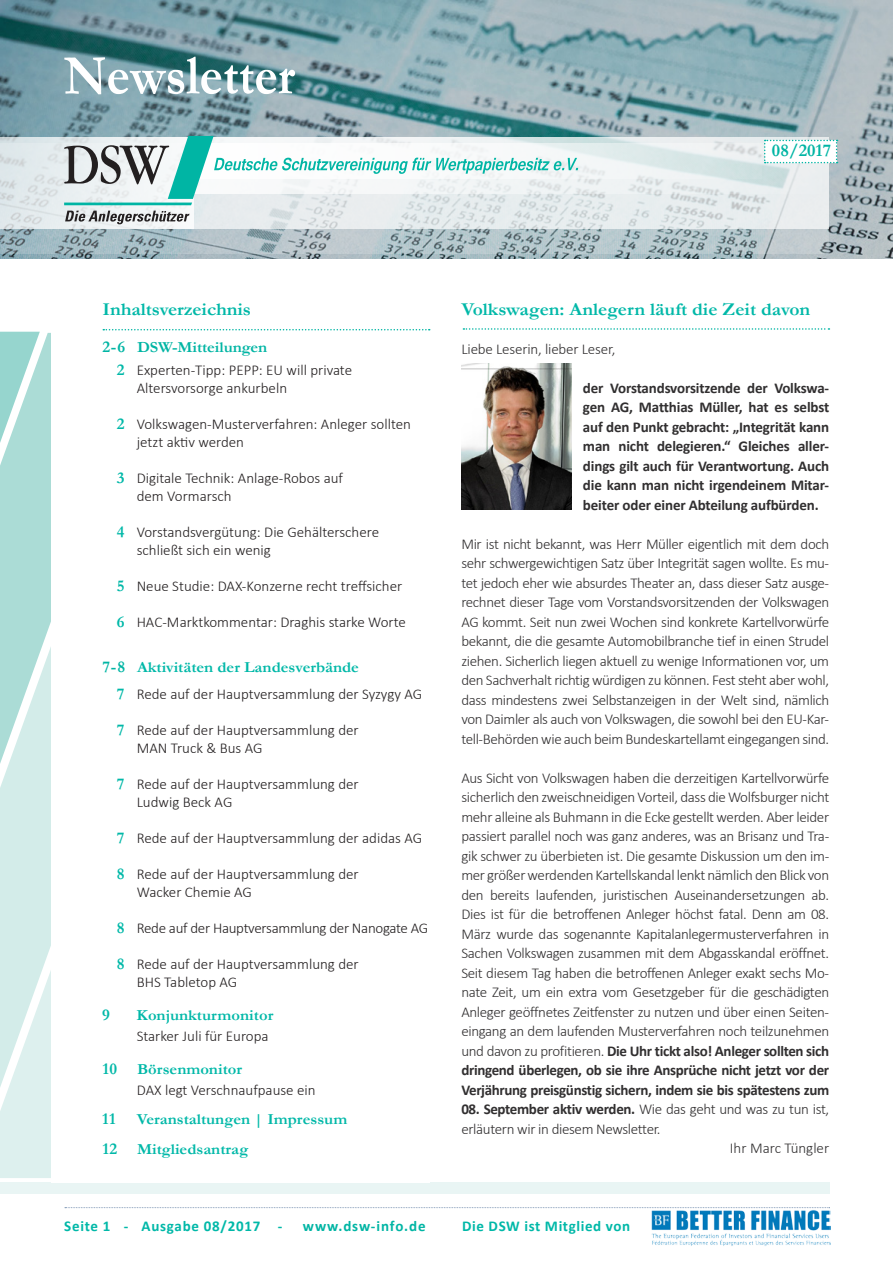
<style>
.page{position:relative;width:893px;height:1263px;background:#fff}
.page>*{position:absolute;margin:0;border:0;box-sizing:border-box;transform-origin:0 0}
.t1{font:700 57px "Garamond";color:#fff;scale:.88 1}
.t2{font:700 18.15px "Garamond";color:#00b8a8;scale:1.08 1}
.t3{font:700 18px "Garamond";color:#00b5a4}
.t4{font:700 16.5px/36px "Garamond";color:#00b8a8}
.t5{font:700 15.3px "Garamond";color:#00b8a8;scale:1.08 1}
.t6{font:700 15.3px "Garamond";letter-spacing:-.005em;color:#00b5a4;scale:1.08 1}
.t7{font:300 15px/19.5px "Calibri";letter-spacing:-.025em;color:#312f30;text-align:justify}
.t8{font:300 15px/18px "Calibri";color:#231f20}
.t9{font:700 15px/19.5px "Calibri";letter-spacing:-.01em;color:#312f30;text-align:justify}
.t10{font:700 15px "Calibri";letter-spacing:.04em;color:#00b8a8}
.t11{font:300 15px "Calibri";letter-spacing:-.02em;color:#231f20}
.t12{font:700 15px "Calibri";letter-spacing:.06em;color:#00b5a4}
.t13{font:300 15px "Calibri";color:#312f30}
.s1{font-size:16.5px}
.s2{font-size:16.5px;color:#00b5a4}
.s3{font-weight:700}
</style>
<div class="page">
<img style="left:651px;top:1210px;width:180px;height:36px">
<img style="left:0;top:0;width:893px;height:259px">
<svg style="left:0;top:229px;width:828px;height:24px;background:#a6b8be"></svg>
<svg style="left:193px;top:137px;width:635px;height:92px;background:#e3e9ea"></svg>
<svg style="left:764px;top:140px;width:74px;height:23px"></svg>
<svg style="left:578px;top:143px;width:183px;height:36px"></svg>
<svg style="left:0;top:137px;width:193px;height:92px;background:#e0e8ea"></svg>
<svg style="left:65px;top:211px;width:124px;height:13px"></svg>
<svg style="left:64px;top:136px;width:514px;height:69px"></svg>
<svg style="left:65px;top:1207px;width:765px;height:1px"></svg>
<div style="left:0;top:1182px;width:829px;height:12px;background:#e9f5f4"></div>
<svg style="left:0;top:764px;width:51px;height:324px;background:#d7eeeb"></svg>
<svg style="left:0;top:333px;width:51px;height:431px;background:#b6e0db"></svg>
<svg style="left:0;top:332px;width:40px;height:111px"></svg>
<svg style="left:463px;top:328px;width:366px;height:2px"></svg>
<img style="left:461px;top:364px;width:111px;height:145px">
<svg style="left:103px;top:329px;width:327px;height:1px"></svg>
<h1 class="t1" style="left:64px;top:37px;width:264px">Newsletter</h1>
<p class="t3" style="left:772px;top:138px;width:61px">08/2017</p>
<p class="t2" style="left:103px;top:297px;width:139px">Inhaltsverzeichnis</p>
<p class="t6" style="left:103px;top:336px;width:154px"><span class="s1">2- 6</span> DSW-Mitteilungen</p>
<p class="t4" style="left:117px;top:352px;width:9px">2</p>
<p class="t4" style="left:117px;top:406px;width:9px">2</p>
<p class="t4" style="left:117px;top:460px;width:9px">3</p>
<p class="t4" style="left:117px;top:514px;width:9px">4</p>
<p class="t4" style="left:117px;top:568px;width:9px">5<br>6</p>
<p class="t8" style="left:137px;top:361px;width:217px">Experten-Tipp: PEPP: EU will private<br>Altersvorsorge ankurbeln</p>
<p class="t8" style="left:137px;top:415px;width:276px">Volkswagen-Musterverfahren: Anleger sollten jetzt aktiv werden</p>
<p class="t8" style="left:137px;top:469px;width:208px">Digitale Technik: Anlage-Robos auf dem Vormarsch</p>
<p class="t8" style="left:137px;top:523px;width:244px">Vorstandsvergütung: Die Gehälterschere schließt sich ein wenig</p>
<p class="t8" style="left:137px;top:577px;width:267px">Neue Studie: DAX-Konzerne recht treffsicher</p>
<p class="t8" style="left:137px;top:613px;width:271px">HAC-Marktkommentar: Draghis starke Worte</p>
<p class="t5" style="left:103px;top:657px;width:239px"><span class="s2">7- 8</span> Aktivitäten der Landesverbände</p>
<p class="t4" style="left:117px;top:676px;width:9px">7<br>7</p>
<p class="t4" style="left:117px;top:766px;width:9px">7</p>
<p class="t4" style="left:117px;top:820px;width:9px">7<br>8</p>
<p class="t4" style="left:117px;top:910px;width:9px">8<br>8</p>
<p class="t8" style="left:137px;top:685px;width:287px">Rede auf der Hauptversammlung der Syzygy AG</p>
<p class="t8" style="left:137px;top:721px;width:224px">Rede auf der Hauptversammlung der<br>MAN Truck &amp; Bus AG</p>
<p class="t8" style="left:137px;top:775px;width:224px">Rede auf der Hauptversammlung der<br>Ludwig Beck AG</p>
<p class="t8" style="left:137px;top:829px;width:287px">Rede auf der Hauptversammlung der adidas AG</p>
<p class="t8" style="left:137px;top:865px;width:224px">Rede auf der Hauptversammlung der<br>Wacker Chemie AG</p>
<p class="t11" style="left:137px;top:919px;width:293px">Rede auf der Hauptversammlung der Nanogate AG</p>
<p class="t8" style="left:137px;top:955px;width:224px">Rede auf der Hauptversammlung der<br>BHS Tabletop AG</p>
<p class="t4" style="left:102px;top:997px;width:9px">9</p>
<p class="t5" style="left:137px;top:1005px;width:128px">Konjunkturmonitor</p>
<p class="t5" style="left:103px;top:1059px;width:131px"><span class="s1">10</span> Börsenmonitor</p>
<p class="t8" style="left:137px;top:1027px;width:133px">Starker Juli für Europa</p>
<p class="t8" style="left:137px;top:1081px;width:180px">DAX legt Verschnaufpause ein</p>
<p class="t4" style="left:102px;top:1101px;width:15px">11</p>
<p class="t5" style="left:137px;top:1109px;width:196px">Veranstaltungen | Impressum</p>
<p class="t5" style="left:103px;top:1138px;width:137px"><span class="s1">12</span> Mitgliedsantrag</p>
<p class="t2" style="left:461px;top:297px;width:325px">Volkswagen: Anlegern läuft die Zeit davon</p>
<p class="t7" style="left:461px;top:339px;width:155px">Liebe Leserin, lieber Leser,</p>
<p class="t9" style="left:583px;top:377px;width:248px">der Vorstandsvorsitzende der Volkswa&shy;gen AG, Matthias Müller, hat es selbst auf den Punkt gebracht: „Integrität kann man nicht delegieren.“ Gleiches aller&shy;dings gilt auch für Verantwortung. Auch die kann man nicht irgendeinem Mitar&shy;beiter oder einer Abteilung aufbürden.</p>
<p class="t7" style="left:461px;top:534px;width:369px">Mir ist nicht bekannt, was Herr Müller eigentlich mit dem doch sehr schwergewichtigen Satz über Integrität sagen wollte. Es mu&shy;tet jedoch eher wie absurdes Theater an, dass dieser Satz ausge&shy;rechnet dieser Tage vom Vorstandsvorsitzenden der Volkswagen AG kommt. Seit nun zwei Wochen sind konkrete Kartellvorwürfe bekannt, die die gesamte Automobilbranche tief in einen Strudel ziehen. Sicherlich liegen aktuell zu wenige Informationen vor, um den Sachverhalt richtig würdigen zu können. Fest steht aber wohl, dass mindestens zwei Selbstanzeigen in der Welt sind, nämlich von Daimler als auch von Volkswagen, die sowohl bei den EU-Kar&shy;tell-Behörden wie auch beim Bundeskartellamt eingegangen sind.</p>
<p class="t7" style="left:461px;top:768px;width:369px">Aus Sicht von Volkswagen haben die derzeitigen Kartellvorwürfe sicherlich den zweischneidigen Vorteil, dass die Wolfsburger nicht mehr alleine als Buhmann in die Ecke gestellt werden. Aber leider passiert parallel noch was ganz anderes, was an Brisanz und Tra&shy;gik schwer zu überbieten ist. Die gesamte Diskussion um den im&shy;mer größer werdenden Kartellskandal lenkt nämlich den Blick von den bereits laufenden, juristischen Auseinandersetzungen ab.<br>Dies ist für die betroffenen Anleger höchst fatal. Denn am 08.<br>März wurde das sogenannte Kapitalanlegermusterverfahren in Sachen Volkswagen zusammen mit dem Abgasskandal eröffnet.<br>Seit diesem Tag haben die betroffenen Anleger exakt sechs Mo&shy;nate Zeit, um ein extra vom Gesetzgeber für die geschädigten Anleger geöffnetes Zeitfenster zu nutzen und über einen Seiten&shy;eingang an dem laufenden Musterverfahren noch teilzunehmen und davon zu profitieren. <span class="s3">Die Uhr tickt also! Anleger sollten sich dringend überlegen, ob sie ihre Ansprüche nicht jetzt vor der Verjährung preisgünstig sichern, indem sie bis spätestens zum</span></p>
<p class="t7" style="left:461px;top:1099px;width:369px"><span class="s3">08. September aktiv werden.</span> Wie das geht und was zu tun ist,</p>
<p class="t7" style="left:461px;top:1119px;width:201px">erläutern wir in diesem Newsletter.</p>
<p class="t13" style="left:730px;top:1139px;width:101px">Ihr Marc Tüngler</p>
<p class="t10" style="left:64px;top:1216px;width:220px">Seite 1 - Ausgabe 08/2017 -</p>
<p class="t12" style="left:303px;top:1215px;width:124px">www.dsw-info.de</p>
<p class="t10" style="left:462px;top:1216px;width:169px">Die DSW ist Mitglied von</p>
</div>
